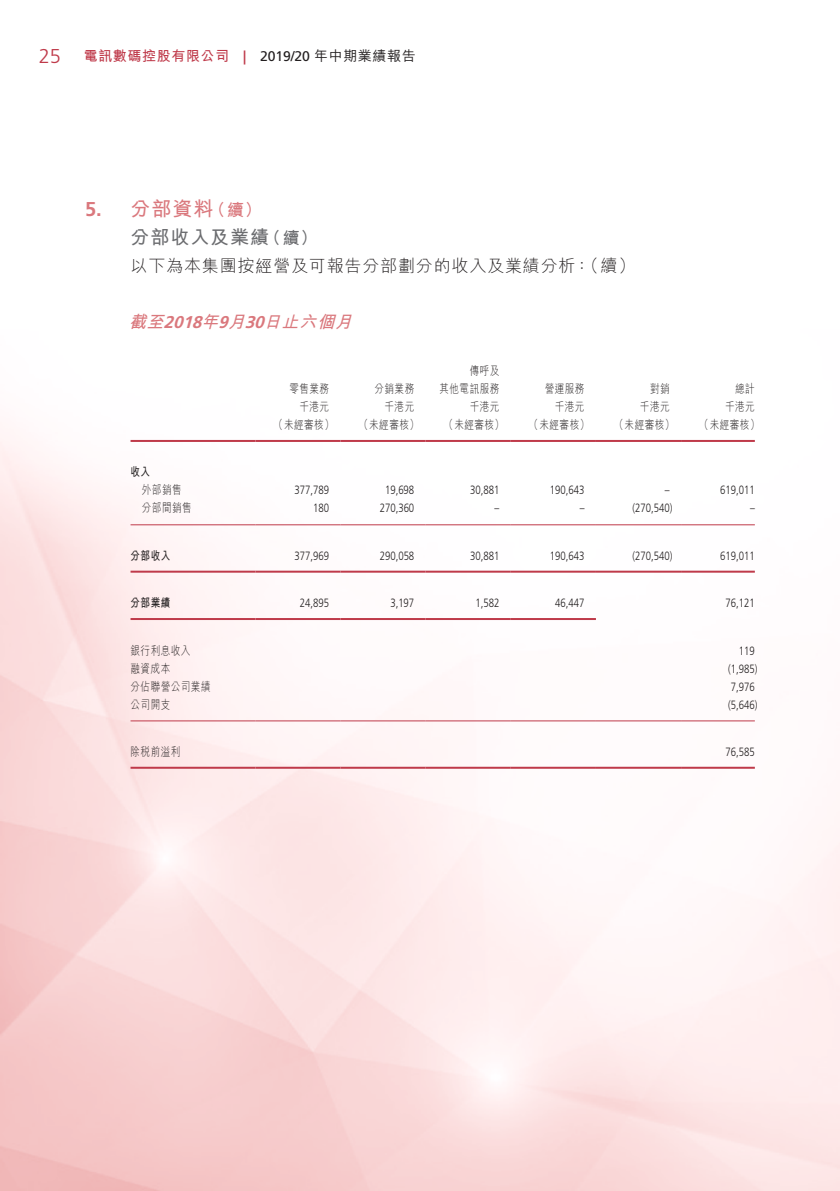
<style>
.page{position:relative;width:840px;height:1191px;background:#fff}
.page>*{position:absolute;margin:0;border:0;box-sizing:border-box;transform-origin:0 0}
.Heading_3{font:700 20px "M Hei HK";color:#da787d}
.t1{font:300 20px "Frutiger LT Std";color:#bf3a4a}
.Heading_3-2{font:700 20px "Frutiger LT Std";color:#da787d}
.Heading_4{font:700 19px "M Hei HK";letter-spacing:.05em;color:#6c6d70}
.Body_Text{font:300 17px "M Hei HK";letter-spacing:.05em;color:#231f20}
.Heading_5{font:italic 700 17px "M Hei HK";color:#da787d}
.Heading_5-2{font:italic 700 17px "Frutiger LT Std";color:#da787d}
.Heading_3-3{font:700 17px "M Hei HK";color:#da787d}
.Heading_4-2{font:700 17px "M Hei HK";color:#6c6d70}
.t2{font:14px "Frutiger LT Std";letter-spacing:-.005em;color:#231f20}
.t3{font:700 14px "M Hei HK";letter-spacing:.045em;color:#bf3a4a}
.t4{font:700 14px "Frutiger LT Std";color:#bf3a4a}
.Body_Text-2{font:300 12px "Frutiger LT Std";color:#231f20;scale:.8 1}
.Body_Text-3{font:300 12px "M Hei HK";letter-spacing:.05em;color:#231f20;scale:.8 1}
.Body_Text-4{font:700 12px "M Hei HK";letter-spacing:.05em;color:#231f20;scale:.8 1}
.s1{font-family:"M Hei HK";font-weight:500}
.s2{font-family:"Frutiger LT Std"}
</style>
<div class="page">
<img style="left:0;top:438px;width:839px;height:753px">
<hr style="left:130px;top:440px;width:125px;height:2px;background:#bf3a4a">
<hr style="left:255px;top:440px;width:85px;height:2px;background:#bf3a4a">
<hr style="left:340px;top:440px;width:85px;height:2px;background:#bf3a4a">
<hr style="left:425px;top:440px;width:85px;height:2px;background:#bf3a4a">
<hr style="left:510px;top:440px;width:85px;height:2px;background:#bf3a4a">
<hr style="left:595px;top:440px;width:85px;height:2px;background:#bf3a4a">
<hr style="left:680px;top:440px;width:74px;height:2px;background:#bf3a4a">
<hr style="left:130px;top:524px;width:125px;height:1px;background:#bf3a4a">
<hr style="left:255px;top:524px;width:85px;height:1px;background:#bf3a4a">
<hr style="left:340px;top:524px;width:85px;height:1px;background:#bf3a4a">
<hr style="left:425px;top:524px;width:85px;height:1px;background:#bf3a4a">
<hr style="left:510px;top:524px;width:85px;height:1px;background:#bf3a4a">
<hr style="left:595px;top:524px;width:85px;height:1px;background:#bf3a4a">
<hr style="left:680px;top:524px;width:74px;height:1px;background:#bf3a4a">
<hr style="left:130px;top:570px;width:125px;height:2px;background:#bf3a4a">
<hr style="left:255px;top:570px;width:85px;height:2px;background:#bf3a4a">
<hr style="left:340px;top:570px;width:85px;height:2px;background:#bf3a4a">
<hr style="left:425px;top:570px;width:85px;height:2px;background:#bf3a4a">
<hr style="left:510px;top:570px;width:85px;height:2px;background:#bf3a4a">
<hr style="left:595px;top:570px;width:85px;height:2px;background:#bf3a4a">
<hr style="left:680px;top:570px;width:74px;height:2px;background:#bf3a4a">
<hr style="left:130px;top:618px;width:125px;height:2px;background:#bf3a4a">
<hr style="left:255px;top:618px;width:85px;height:2px;background:#bf3a4a">
<hr style="left:340px;top:618px;width:85px;height:2px;background:#bf3a4a">
<hr style="left:425px;top:618px;width:85px;height:2px;background:#bf3a4a">
<hr style="left:510px;top:618px;width:85px;height:2px;background:#bf3a4a">
<hr style="left:130px;top:720px;width:125px;height:1px;background:#bf3a4a">
<hr style="left:255px;top:720px;width:85px;height:1px;background:#bf3a4a">
<hr style="left:340px;top:720px;width:85px;height:1px;background:#bf3a4a">
<hr style="left:425px;top:720px;width:85px;height:1px;background:#bf3a4a">
<hr style="left:510px;top:720px;width:85px;height:1px;background:#bf3a4a">
<hr style="left:595px;top:720px;width:85px;height:1px;background:#bf3a4a">
<hr style="left:680px;top:720px;width:74px;height:1px;background:#bf3a4a">
<hr style="left:130px;top:766px;width:125px;height:2px;background:#bf3a4a">
<hr style="left:255px;top:766px;width:85px;height:2px;background:#bf3a4a">
<hr style="left:340px;top:766px;width:85px;height:2px;background:#bf3a4a">
<hr style="left:425px;top:766px;width:85px;height:2px;background:#bf3a4a">
<hr style="left:510px;top:766px;width:85px;height:2px;background:#bf3a4a">
<hr style="left:595px;top:766px;width:85px;height:2px;background:#bf3a4a">
<hr style="left:680px;top:766px;width:74px;height:2px;background:#bf3a4a">
<h1 class="t1" style="left:39px;top:45px;width:23px">25</h1>
<p class="t3" style="left:84px;top:46px;width:147px">電訊數碼控股有限公司</p>
<p class="t4" style="left:243px;top:48px;width:5px">|</p>
<p class="t2" style="left:260px;top:48px;width:157px">2019/20 <span class="s1">年中期業績報告</span></p>
<p class="Heading_3-2" style="left:85px;top:198px;width:18px">5.</p>
<p class="Heading_3" style="left:130px;top:194px;width:84px">分部資料</p>
<p class="Heading_3-3" style="left:208px;top:198px;width:55px">（續(</p>
<p class="Heading_4" style="left:130px;top:224px;width:140px">分部收入及業績</p>
<p class="Body_Text" style="left:130px;top:257px;width:506px">以下為本集團按經營及可報告分部劃分的收入及業績分析（：續(</p>
<p class="Heading_4-2" style="left:264px;top:226px;width:55px">（續(</p>
<p class="Heading_5" style="left:201px;top:310px;width:24px">年</p>
<p class="Heading_5" style="left:129px;top:310px;width:42px">截至</p>
<p class="Heading_5" style="left:263px;top:310px;width:96px">日止六個月</p>
<p class="Heading_5" style="left:218px;top:310px;width:34px">月<span class="s2">9</span></p>
<p class="Heading_5-2" style="left:163px;top:312px;width:45px">2018</p>
<p class="Heading_5-2" style="left:244px;top:312px;width:26px">30</p>
<p class="Body_Text-4" style="left:130px;top:463px;width:26px">收入</p>
<p class="Body_Text-3" style="left:142px;top:484px;width:51px">外部銷售</p>
<p class="Body_Text-3" style="left:142px;top:502px;width:64px">分部間銷售</p>
<p class="Body_Text-4" style="left:130px;top:546px;width:51px">分部收入</p>
<p class="Body_Text-4" style="left:130px;top:594px;width:51px">分部業績</p>
<p class="Body_Text-3" style="left:130px;top:644px;width:76px">銀行利息收入</p>
<p class="Body_Text-3" style="left:130px;top:662px;width:51px">融資成本</p>
<p class="Body_Text-3" style="left:130px;top:680px;width:102px">分佔聯營公司業績</p>
<p class="Body_Text-3" style="left:130px;top:698px;width:51px">公司開支</p>
<p class="Body_Text-3" style="left:130px;top:745px;width:64px">除稅前溢利</p>
<p class="Body_Text-3" style="left:289px;top:382px;width:51px">零售業務</p>
<p class="Body_Text-3" style="left:374px;top:382px;width:51px">分銷業務</p>
<p class="Body_Text-3" style="left:299px;top:400px;width:39px">千港元</p>
<p class="Body_Text-3" style="left:384px;top:400px;width:39px">千港元</p>
<p class="Body_Text-3" style="left:273px;top:418px;width:77px">（未經審核）</p>
<p class="Body_Text-3" style="left:358px;top:418px;width:77px">（未經審核）</p>
<p class="Body_Text-2" style="left:294px;top:483px;width:45px">377,789</p>
<p class="Body_Text-2" style="left:385px;top:483px;width:38px">19,698</p>
<p class="Body_Text-2" style="left:313px;top:501px;width:21px">180</p>
<p class="Body_Text-2" style="left:379px;top:501px;width:45px">270,360</p>
<p class="Body_Text-2" style="left:294px;top:549px;width:45px">377,969</p>
<p class="Body_Text-2" style="left:379px;top:549px;width:45px">290,058</p>
<p class="Body_Text-2" style="left:300px;top:596px;width:38px">24,895</p>
<p class="Body_Text-2" style="left:390px;top:596px;width:31px">3,197</p>
<p class="Body_Text-3" style="left:469px;top:364px;width:39px">傳呼及</p>
<p class="Body_Text-3" style="left:439px;top:382px;width:76px">其他電訊服務</p>
<p class="Body_Text-3" style="left:469px;top:400px;width:39px">千港元</p>
<p class="Body_Text-3" style="left:443px;top:418px;width:77px">（未經審核）</p>
<p class="Body_Text-2" style="left:470px;top:483px;width:38px">30,881</p>
<p class="Body_Text-2" style="left:494px;top:501px;width:7px">–</p>
<p class="Body_Text-2" style="left:470px;top:549px;width:38px">30,881</p>
<p class="Body_Text-2" style="left:475px;top:596px;width:31px">1,582</p>
<p class="Body_Text-3" style="left:544px;top:382px;width:51px">營運服務</p>
<p class="Body_Text-3" style="left:649px;top:382px;width:26px">對銷</p>
<p class="Body_Text-3" style="left:554px;top:400px;width:39px">千港元</p>
<p class="Body_Text-3" style="left:639px;top:400px;width:39px">千港元</p>
<p class="Body_Text-3" style="left:528px;top:418px;width:77px">（未經審核）</p>
<p class="Body_Text-3" style="left:613px;top:418px;width:77px">（未經審核）</p>
<p class="Body_Text-2" style="left:549px;top:483px;width:45px">190,643</p>
<p class="Body_Text-2" style="left:664px;top:483px;width:7px">–</p>
<p class="Body_Text-2" style="left:579px;top:501px;width:7px">–</p>
<p class="Body_Text-2" style="left:632px;top:501px;width:51px">)270,540(</p>
<p class="Body_Text-2" style="left:549px;top:549px;width:45px">190,643</p>
<p class="Body_Text-2" style="left:632px;top:549px;width:51px">)270,540(</p>
<p class="Body_Text-2" style="left:555px;top:596px;width:38px">46,447</p>
<p class="Body_Text-3" style="left:734px;top:382px;width:26px">總計</p>
<p class="Body_Text-3" style="left:724px;top:400px;width:39px">千港元</p>
<p class="Body_Text-3" style="left:698px;top:418px;width:77px">（未經審核(</p>
<p class="Body_Text-2" style="left:719px;top:483px;width:45px">619,011</p>
<p class="Body_Text-2" style="left:749px;top:501px;width:7px">–</p>
<p class="Body_Text-2" style="left:719px;top:549px;width:45px">619,011</p>
<p class="Body_Text-2" style="left:725px;top:596px;width:38px">76,121</p>
<p class="Body_Text-2" style="left:738px;top:643px;width:21px">119</p>
<p class="Body_Text-2" style="left:727px;top:661px;width:38px">)1,985(</p>
<p class="Body_Text-2" style="left:730px;top:679px;width:31px">7,976</p>
<p class="Body_Text-2" style="left:727px;top:697px;width:38px">)5,646(</p>
<p class="Body_Text-2" style="left:725px;top:745px;width:38px">76,585</p>
</div>
